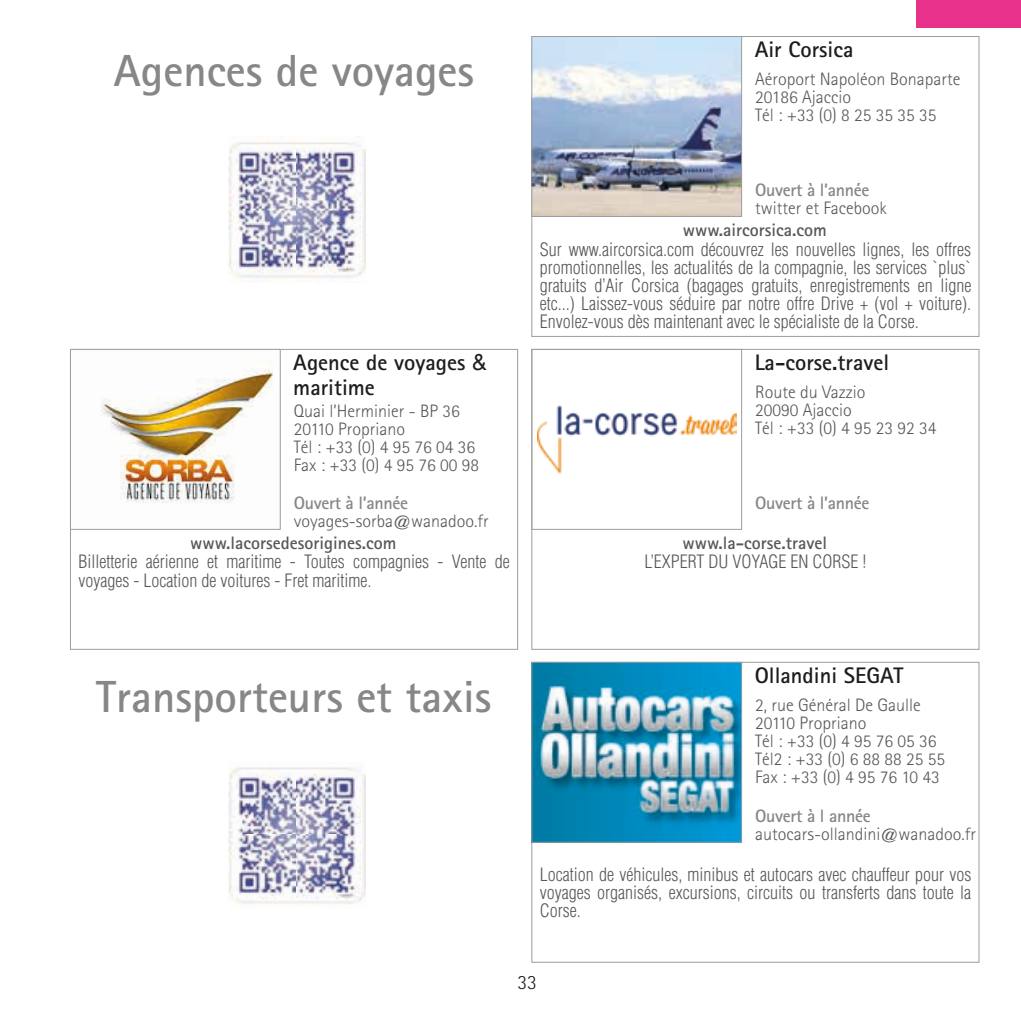
<style>
.page{position:relative;width:1021px;height:1021px;background:#fff}
.page>*{position:absolute;margin:0;border:0;box-sizing:border-box;transform-origin:0 0}
.t1{font:700 45px "Rotis Sans Serif";color:#878787}
.t2{font:700 22.5px/24.8px "Rotis Sans Serif";color:#1d1d1b}
.t3{font:300 20.25px "Rotis Sans Serif";color:#1d1d1b}
.t4{font:300 condensed 18px/18px "Helvetica LT Std";color:#575756;text-align:justify}
.t5{font:300 18px/18px "Rotis Sans Serif";color:#575756}
.t6{font:700 18px "Rotis Sans Serif";color:#575756}
.t7{font:700 18px "Rotis Sans Serif";letter-spacing:-.02em;color:#878787}
.s1{font-family:"Helvetica LT Std";font-weight:400}
</style>
<div class="page">
<img style="left:228px;top:136px;width:137px;height:146px">
<img style="left:101px;top:362px;width:172px;height:141px">
<div style="left:70px;top:349px;width:210px;height:180px;border:1px solid #9d9d9d"></div>
<img style="left:228px;top:762px;width:137px;height:145px">
<img style="left:533px;top:38px;width:207px;height:177px">
<div style="left:531px;top:36px;width:211px;height:181px;border:1px solid #9d9d9d"></div>
<img style="left:537px;top:405px;width:199px;height:69px">
<div style="left:531px;top:349px;width:211px;height:180px;border:1px solid #9d9d9d"></div>
<img style="left:533px;top:664px;width:207px;height:176px">
<div style="left:531px;top:662px;width:211px;height:180px;border:1px solid #9d9d9d"></div>
<div style="left:916px;top:0;width:104px;height:27px;background:#e8318a"></div>
<h1 class="t1" style="left:113px;top:42px;width:362px">Agences de voyages</h1>
<p class="t2" style="left:293px;top:350px;width:195px">Agence de voyages <span class="s1">&amp; </span>maritime</p>
<p class="t5" style="left:294px;top:401px;width:187px">Quai l’Herminier - BP 36<br>20110 Propriano<br>Tél : +33 (0) 4 95 76 04 36<br>Fax : +33 (0) 4 95 76 00 98</p>
<p class="t7" style="left:294px;top:491px;width:116px">Ouvert à l’année</p>
<p class="t5" style="left:294px;top:511px;width:196px">voyages-sorba@wanadoo.fr</p>
<p class="t6" style="left:190px;top:531px;width:208px">www.lacorsedesorigines.com</p>
<p class="t4" style="left:78px;top:553px;width:433px">Billetterie aérienne et maritime - Toutes compagnies - Vente de voyages - Location de voitures - Fret maritime.</p>
<p class="t2" style="left:754px;top:37px;width:100px">Air Corsica</p>
<p class="t5" style="left:755px;top:70px;width:207px">Aéroport Napoléon Bonaparte<br>20186 Ajaccio<br>Tél : +33 (0) 8 25 35 35 35</p>
<p class="t7" style="left:755px;top:178px;width:116px">Ouvert à l’année</p>
<p class="t5" style="left:755px;top:199px;width:133px">twitter et Facebook</p>
<p class="t6" style="left:682px;top:219px;width:145px">www.aircorsica.com</p>
<p class="t4" style="left:540px;top:240px;width:433px">Sur www.aircorsica.com découvrez les nouvelles lignes, les offres promotionnelles, les actualités de la compagnie, les services `plus` gratuits d’Air Corsica (bagages gratuits, enregistrements en ligne etc...) Laissez-vous séduire par notre offre Drive + (vol + voiture).<br>Envolez-vous dès maintenant avec le spécialiste de la Corse.</p>
<p class="t2" style="left:754px;top:350px;width:136px">La-corse.travel</p>
<p class="t5" style="left:755px;top:382px;width:183px">Route du Vazzio<br>20090 Ajaccio<br>Tél : +33 (0) 4 95 23 92 34</p>
<p class="t7" style="left:755px;top:491px;width:116px">Ouvert à l’année</p>
<p class="t6" style="left:682px;top:531px;width:146px">www.la-corse.travel</p>
<p class="t4" style="left:644px;top:553px;width:223px">L’EXPERT DU VOYAGE EN CORSE !</p>
<h1 class="t1" style="left:96px;top:668px;width:396px">Transporteurs et taxis</h1>
<p class="t2" style="left:754px;top:663px;width:150px">Ollandini SEGAT</p>
<p class="t5" style="left:755px;top:695px;width:191px">2, rue Général De Gaulle<br>20110 Propriano<br>Tél : +33 (0) 4 95 76 05 36<br>Tél2 : +33 (0) 6 88 88 25 55<br>Fax : +33 (0) 4 95 76 10 43</p>
<p class="t7" style="left:755px;top:804px;width:117px">Ouvert à l année</p>
<p class="t5" style="left:755px;top:824px;width:222px">autocars-ollandini@wanadoo.fr</p>
<p class="t4" style="left:540px;top:865px;width:433px">Location de véhicules, minibus et autocars avec chauffeur pour vos voyages organisés, excursions, circuits ou transferts dans toute la Corse.</p>
<p class="t3" style="left:517px;top:970px;width:21px">33</p>
</div>
